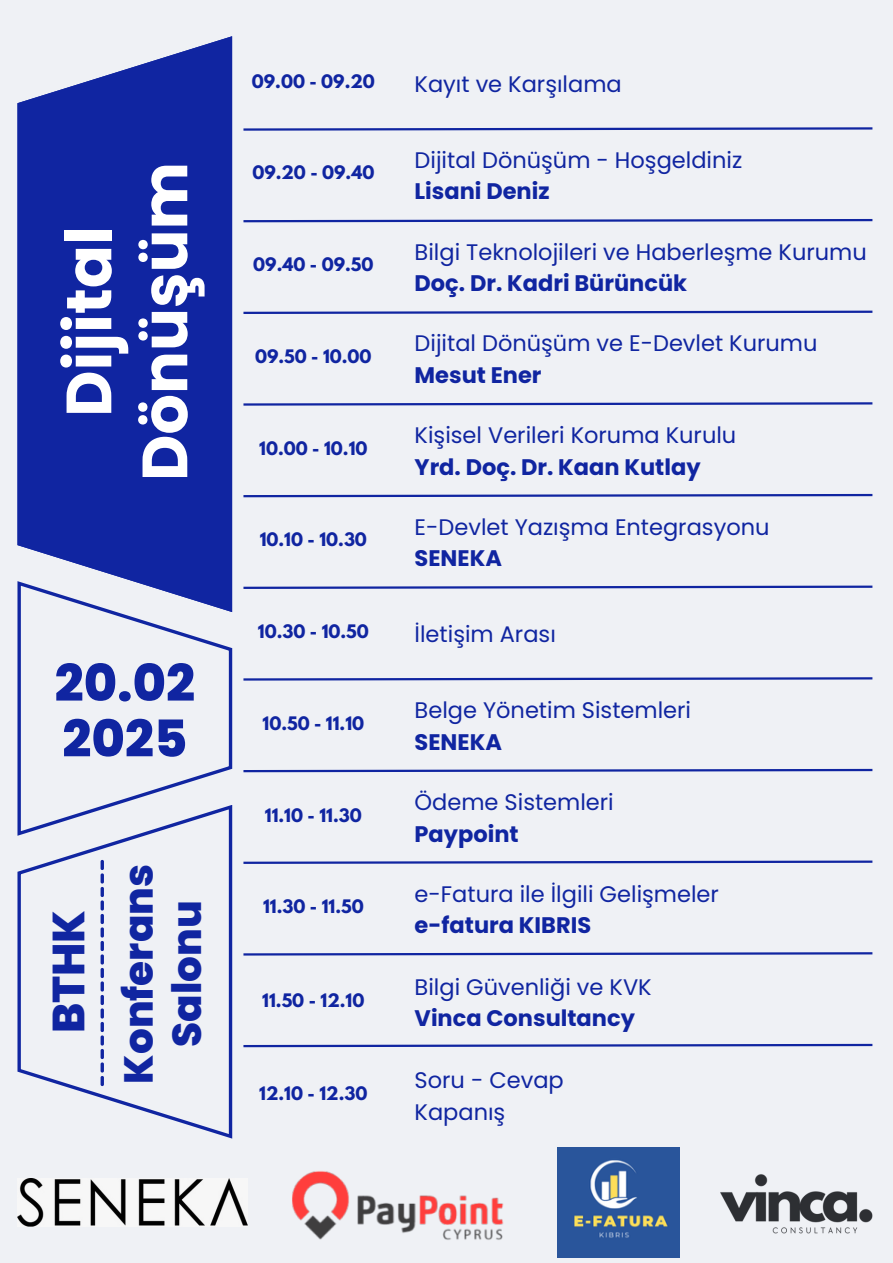
<style>
.page{position:relative;width:893px;height:1263px;background:#eff1f5}
.page>*{position:absolute;margin:0;border:0;box-sizing:border-box;transform-origin:0 0}
.t1{font:700 63.75px/75.9px "Poppins";color:#fff;text-align:center}
.t2{font:800 51px/55.7px "Poppins";color:#1025a1}
.t3{font:800 45px "Poppins";color:#1025a1}
.t4{font:800 40.5px/48.4px "Poppins";color:#1025a1;text-align:center}
.t5{font:22.5px/31.5px "Poppins";color:#1025a1}
.t6{font:700 16.5px "League Spartan";color:#1025a1}
.s1{font-weight:700}
</style>
<div class="page">
<svg style="left:17px;top:836px;width:215px;height:302px"></svg>
<svg style="left:101px;top:860px;width:3px;height:226px"></svg>
<svg style="left:17px;top:612px;width:215px;height:224px"></svg>
<svg style="left:17px;top:36px;width:215px;height:576px"></svg>
<svg style="left:243px;top:127px;width:630px;height:4px"></svg>
<svg style="left:243px;top:219px;width:630px;height:4px"></svg>
<svg style="left:243px;top:310px;width:630px;height:4px"></svg>
<svg style="left:243px;top:402px;width:630px;height:4px"></svg>
<svg style="left:243px;top:493px;width:630px;height:5px"></svg>
<svg style="left:243px;top:585px;width:630px;height:4px"></svg>
<svg style="left:243px;top:677px;width:630px;height:4px"></svg>
<svg style="left:243px;top:768px;width:630px;height:5px"></svg>
<svg style="left:243px;top:860px;width:630px;height:4px"></svg>
<svg style="left:243px;top:952px;width:630px;height:4px"></svg>
<svg style="left:243px;top:1043px;width:630px;height:5px"></svg>
<img style="left:557px;top:1147px;width:122px;height:110px">
<img style="left:17px;top:1178px;width:230px;height:48px">
<img style="left:720px;top:1174px;width:152px;height:60px">
<svg style="left:292px;top:1171px;width:212px;height:69px"></svg>
<p class="t1" style="left:51px;top:481px;width:320px;rotate:-90deg">Dijital<br>Dönüşüm</p>
<p class="t2" style="left:55px;top:655px;width:142px">20.02<br>2025</p>
<h5 class="t3" style="left:37px;top:1033px;width:125px;rotate:-90deg">BTHK</h5>
<p class="t4" style="left:114px;top:1083px;width:221px;rotate:-90deg">Konferans<br>Salonu</p>
<p class="t6" style="left:252px;top:73px;width:124px">09.00 - 09.20</p>
<h5 class="t6" style="left:252px;top:165px;width:123px">09.20 - 09.40</h5>
<p class="t6" style="left:253px;top:256px;width:122px">09.40 - 09.50</p>
<p class="t6" style="left:255px;top:348px;width:118px">09.50 - 10.00</p>
<h5 class="t6" style="left:259px;top:440px;width:110px">10.00 - 10.10</h5>
<p class="t6" style="left:260px;top:531px;width:109px">10.10 - 10.30</p>
<p class="t6" style="left:258px;top:623px;width:112px">10.30 - 10.50</p>
<h5 class="t6" style="left:262px;top:715px;width:103px">10.50 - 11.10</h5>
<p class="t6" style="left:265px;top:807px;width:98px">11.10 - 11.30</p>
<p class="t6" style="left:263px;top:898px;width:102px">11.30 - 11.50</p>
<h5 class="t6" style="left:262px;top:992px;width:104px">11.50 - 12.10</h5>
<h5 class="t6" style="left:259px;top:1085px;width:110px">12.10 - 12.30</h5>
<h1 class="t5" style="left:414px;top:68px;width:209px">Kayıt ve Karşılama</h1>
<h2 class="t5" style="left:414px;top:144px;width:329px">Dijital Dönüşüm - Hoşgeldiniz<br><span class="s1">Lisani Deniz</span></h2>
<p class="t5" style="left:414px;top:236px;width:454px">Bilgi Teknolojileri ve Haberleşme Kurumu<br><span class="s1">Doç. Dr. Kadri Bürüncük</span></p>
<p class="t5" style="left:414px;top:328px;width:404px">Dijital Dönüşüm ve E-Devlet Kurumu<br><span class="s1">Mesut Ener</span></p>
<p class="t5" style="left:414px;top:419px;width:323px">Kişisel Verileri Koruma Kurulu<br><span class="s1">Yrd. Doç. Dr. Kaan Kutlay</span></p>
<h5 class="t5" style="left:414px;top:511px;width:356px">E-Devlet Yazışma Entegrasyonu<br><span class="s1">SENEKA</span></h5>
<h3 class="t5" style="left:414px;top:619px;width:143px">İletişim Arası</h3>
<h4 class="t5" style="left:414px;top:695px;width:278px">Belge Yönetim Sistemleri<br><span class="s1">SENEKA</span></h4>
<h5 class="t5" style="left:414px;top:786px;width:201px">Ödeme Sistemleri<br><span class="s1">Paypoint</span></h5>
<p class="t5" style="left:414px;top:878px;width:306px">e-Fatura ile İlgili Gelişmeler <span class="s1">e-fatura KIBRIS</span></p>
<p class="t5" style="left:414px;top:971px;width:239px">Bilgi Güvenliği ve KVK<br><span class="s1">Vinca Consultancy</span></p>
<p class="t5" style="left:414px;top:1065px;width:151px">Soru - Cevap<br>Kapanış</p>
</div>
